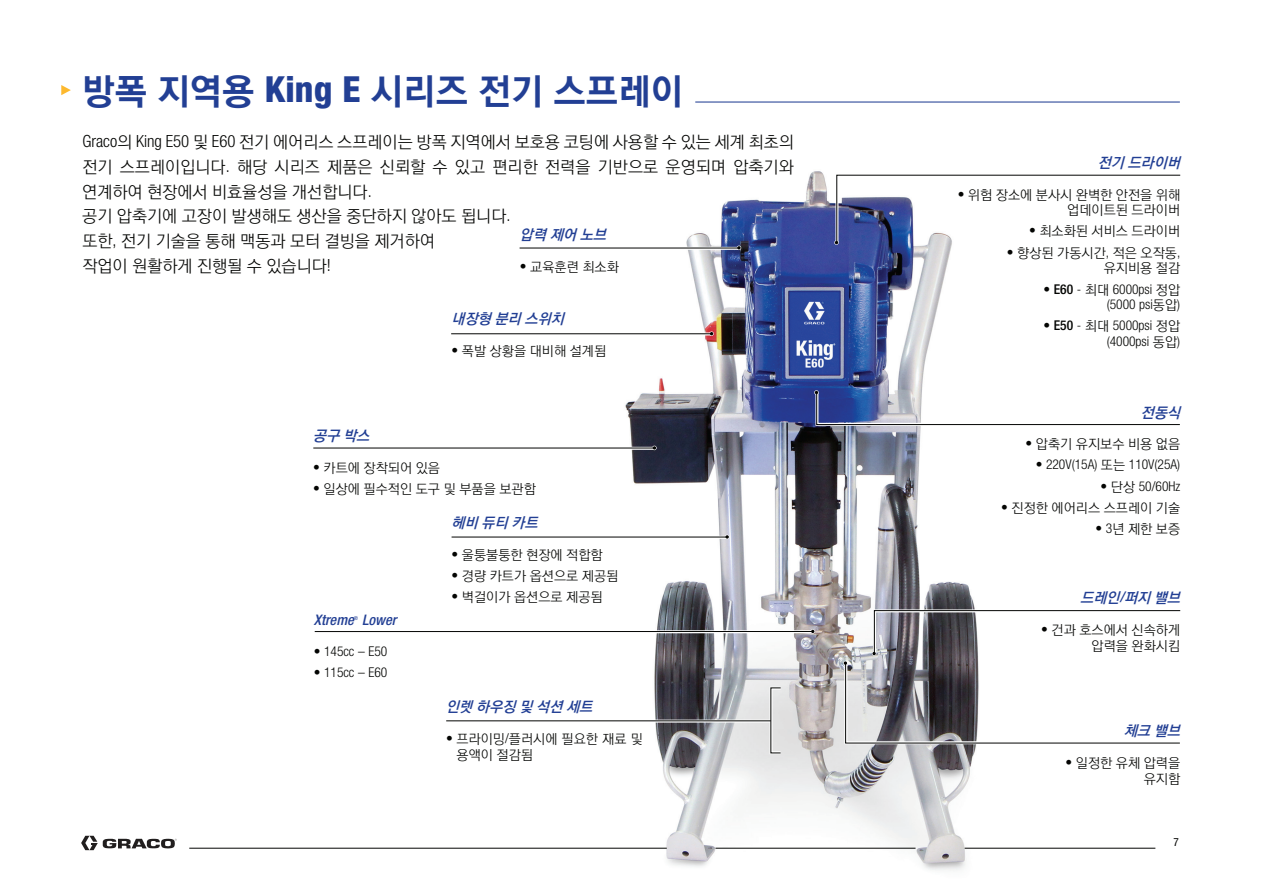
<style>
.page{position:relative;width:1263px;height:893px;background:#fff}
.page>*{position:absolute;margin:0;border:0;box-sizing:border-box;transform-origin:0 0}
.t1{font:36px "YDVYGO550";color:#223f94}
.t2{font:16.8px/24.8px "YDVYGO520";color:#040503}
.t3{font:italic 14.55px "YDVYGO540";color:#223f94}
.t4{font:italic 500 condensed 14.55px "Helvetica Neue LT Std";color:#223f94}
.t5{font:13.5px/15.8px "YDVYGO520";color:#040503;text-align:right}
.t6{font:300 condensed 13.5px/15.8px "Helvetica Neue LT Std";color:#040503;text-align:right}
.t7{font:condensed 11.25px "Helvetica Neue LT Std";color:#040503}
.t8{font:condensed 5.4px "Helvetica Neue LT Std";color:#223f94}
.s1{font-family:"Helvetica Neue LT Std";font-weight:800;font-stretch:condensed}
.s2{font-family:"Helvetica Neue LT Std";font-weight:300;font-stretch:condensed}
.s3{font-weight:500}
.s4{font-family:"YDVYGO520";font-weight:400;font-stretch:normal}
.s5{font-family:"Helvetica Neue LT Std";font-weight:500;font-stretch:condensed}
</style>
<div class="page">
<img style="left:447px;top:171px;width:687px;height:700px">
<svg style="left:81px;top:836px;width:96px;height:14px"></svg>
<hr style="left:189px;top:848px;width:478px;height:1px;background:#040503">
<hr style="left:715px;top:848px;width:200px;height:1px;background:#040503">
<hr style="left:965px;top:848px;width:190px;height:1px;background:#040503">
<hr style="left:695px;top:102px;width:485px;height:1px;background:#223f94">
<svg style="left:61px;top:85px;width:10px;height:10px"></svg>
<div style="left:769px;top:687px;width:13px;height:67px;border:3px solid #fff"></div>
<hr style="left:315px;top:630px;width:498px;height:3px;background:#fff">
<hr style="left:451px;top:332px;width:261px;height:3px;background:#fff">
<hr style="left:520px;top:247px;width:219px;height:3px;background:#fff">
<svg style="left:709px;top:331px;width:5px;height:5px"></svg>
<svg style="left:737px;top:246px;width:4px;height:4px"></svg>
<svg style="left:810px;top:629px;width:5px;height:5px"></svg>
<hr style="left:452px;top:536px;width:275px;height:3px;background:#fff">
<hr style="left:313px;top:447px;width:341px;height:3px;background:#fff">
<svg style="left:725px;top:535px;width:4px;height:4px"></svg>
<svg style="left:652px;top:446px;width:5px;height:4px"></svg>
<hr style="left:452px;top:537px;width:275px;height:1px;background:#040503">
<hr style="left:313px;top:448px;width:341px;height:1px;background:#040503">
<svg style="left:834px;top:172px;width:347px;height:74px"></svg>
<svg style="left:814px;top:389px;width:366px;height:38px"></svg>
<svg style="left:843px;top:608px;width:338px;height:138px"></svg>
<hr style="left:451px;top:333px;width:261px;height:1px;background:#040503">
<hr style="left:520px;top:248px;width:219px;height:1px;background:#040503">
<hr style="left:315px;top:631px;width:498px;height:1px;background:#040503">
<hr style="left:446px;top:720px;width:325px;height:3px;background:#fff">
<hr style="left:446px;top:720px;width:325px;height:1px;background:#040503">
<h1 class="t1" style="left:82px;top:67px;width:602px">방폭 지역용 <span class="s1">King E</span> 시리즈 전기 스프레이</h1>
<p class="t2" style="left:82px;top:129px;width:713px"><span class="s2">Graco</span>의 <span class="s2">King E50</span> 및 <span class="s2">E60</span> 전기 에어리스 스프레이는 방폭 지역에서 보호용 코팅에 사용할 수 있는 세계 최초의 전기 스프레이입니다<span class="s2">.</span> 해당 시리즈 제품은 신뢰할 수 있고 편리한 전력을 기반으로 운영되며 압축기와 연계하여 현장에서 비효율성을 개선합니다<span class="s2">.<br></span>공기 압축기에 고장이 발생해도 생산을 중단하지 않아도 됩니다<span class="s2">.<br></span>또한<span class="s2">,</span> 전기 기술을 통해 맥동과 모터 결빙을 제거하여<br>작업이 원활하게 진행될 수 있습니다<span class="s2">!</span></p>
<p class="t3" style="left:520px;top:225px;width:93px">압력 제어 노브</p>
<p class="t5" style="left:520px;top:259px;width:100px"><span class="s2">•</span> 교육훈련 최소화</p>
<p class="t3" style="left:452px;top:309px;width:119px">내장형 분리 스위치</p>
<p class="t5" style="left:452px;top:342px;width:156px"><span class="s2">•</span> 폭발 상황을 대비해 설계됨</p>
<p class="t3" style="left:313px;top:426px;width:63px">공구 박스</p>
<p class="t5" style="left:313px;top:459px;width:128px"><span class="s2">•</span> 카트에 장착되어 있음</p>
<p class="t5" style="left:313px;top:480px;width:224px"><span class="s2">•</span> 일상에 필수적인 도구 및 부품을 보관함</p>
<p class="t4" style="left:314px;top:611px;width:42px">Xtreme</p>
<p class="t8" style="left:354px;top:615px;width:6px">®</p>
<p class="t4" style="left:362px;top:611px;width:36px">Lower</p>
<p class="t6" style="left:314px;top:643px;width:75px">• 145cc – E50</p>
<p class="t6" style="left:314px;top:664px;width:75px">• 115cc – E60</p>
<p class="t3" style="left:452px;top:513px;width:93px">헤비 듀티 카트</p>
<p class="t5" style="left:452px;top:546px;width:153px"><span class="s2">•</span> 울퉁불퉁한 현장에 적합함</p>
<p class="t5" style="left:452px;top:568px;width:168px"><span class="s2">•</span> 경량 카트가 옵션으로 제공됨</p>
<p class="t5" style="left:452px;top:589px;width:153px"><span class="s2">•</span> 벽걸이가 옵션으로 제공됨</p>
<p class="t3" style="left:446px;top:697px;width:153px">인렛 하우징 및 석션 세트</p>
<p class="t5" style="left:456px;top:730px;width:188px;text-align:left;text-indent:-10px"><span class="s2">•</span> 프라이밍<span class="s2">/</span>플러시에 필요한 재료 및 용액이 절감됨</p>
<p class="t3" style="left:1098px;top:153px;width:89px">전기 드라이버</p>
<p class="t5" style="left:958px;top:186px;width:224px"><span class="s2">•</span> 위험 장소에 분사시 완벽한 안전을 위해 업데이트된 드라이버</p>
<p class="t5" style="left:1029px;top:223px;width:153px"><span class="s2">•</span> 최소화된 서비스 드라이버</p>
<p class="t5" style="left:1007px;top:244px;width:175px"><span class="s2">•</span> 향상된 가동시간<span class="s2">,</span> 적은 오작동<span class="s2">, </span>유지비용 절감</p>
<p class="t6" style="left:1043px;top:281px;width:138px">• <span class="s3">E60</span> - <span class="s4">최대</span> 6000psi <span class="s4">정압 </span>(5000 psi<span class="s4">동압</span>)</p>
<p class="t6" style="left:1043px;top:318px;width:138px">• <span class="s3">E50</span> - <span class="s4">최대</span> 5000psi <span class="s4">정압 </span>(4000psi <span class="s4">동압</span>)</p>
<p class="t3" style="left:1141px;top:403px;width:46px">전동식</p>
<p class="t5" style="left:1025px;top:436px;width:156px"><span class="s2">•</span> 압축기 유지보수 비용 없음</p>
<p class="t6" style="left:1036px;top:457px;width:146px">• 220V(15A) <span class="s4">또는</span> 110V(25A)</p>
<p class="t6" style="left:1100px;top:478px;width:81px">• <span class="s4">단상</span> 50/60Hz</p>
<p class="t5" style="left:1001px;top:499px;width:180px"><span class="s2">•</span> 진정한 에어리스 스프레이 기술</p>
<p class="t5" style="left:1095px;top:521px;width:86px"><span class="s2">• 3</span>년 제한 보증</p>
<p class="t3" style="left:1080px;top:588px;width:106px">드레인<span class="s5">/</span>퍼지 밸브</p>
<p class="t5" style="left:1041px;top:622px;width:140px"><span class="s2">•</span> 건과 호스에서 신속하게 압력을 완화시킴</p>
<p class="t3" style="left:1124px;top:721px;width:63px">체크 밸브</p>
<p class="t5" style="left:1065px;top:754px;width:116px"><span class="s2">•</span> 일정한 유체 압력을 유지함</p>
<p class="t7" style="left:1173px;top:836px;width:7px">7</p>
</div>
